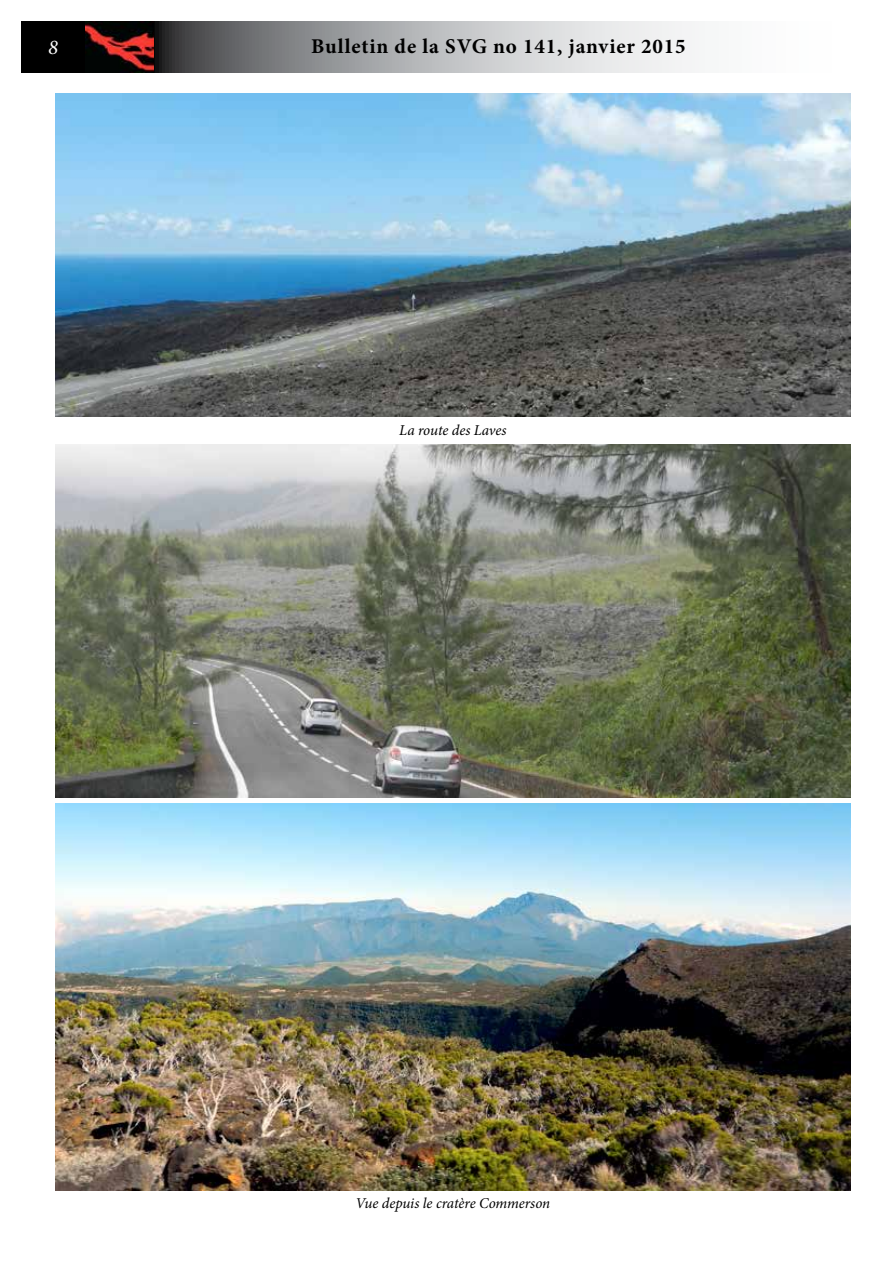
<style>
.page{position:relative;width:893px;height:1263px;background:#fff}
.page>*{position:absolute;margin:0;border:0;box-sizing:border-box;transform-origin:0 0}
.t1{font:700 21px "Minion Pro";letter-spacing:.04em;color:#000}
.t2{font:italic 21px "Minion Pro";color:#fff}
.t3{font:italic 15px "Minion Pro";letter-spacing:-.01em;color:#000}
</style>
<div class="page">
<img style="left:55px;top:94px;width:795px;height:323px">
<img style="left:55px;top:804px;width:795px;height:387px">
<img style="left:55px;top:444px;width:795px;height:353px">
<svg style="left:21px;top:21px;width:674px;height:51px;background:#98999b"></svg>
<img style="left:85px;top:21px;width:68px;height:51px">
<h1 class="t2" style="left:48px;top:33px;width:12px">8</h1>
<h1 class="t1" style="left:311px;top:32px;width:376px">Bulletin de la SVG no 141, janvier 2015</h1>
<p class="t3" style="left:399px;top:420px;width:109px">La route des Laves</p>
<p class="t3" style="left:355px;top:1193px;width:196px">Vue depuis le cratère Commerson</p>
</div>
